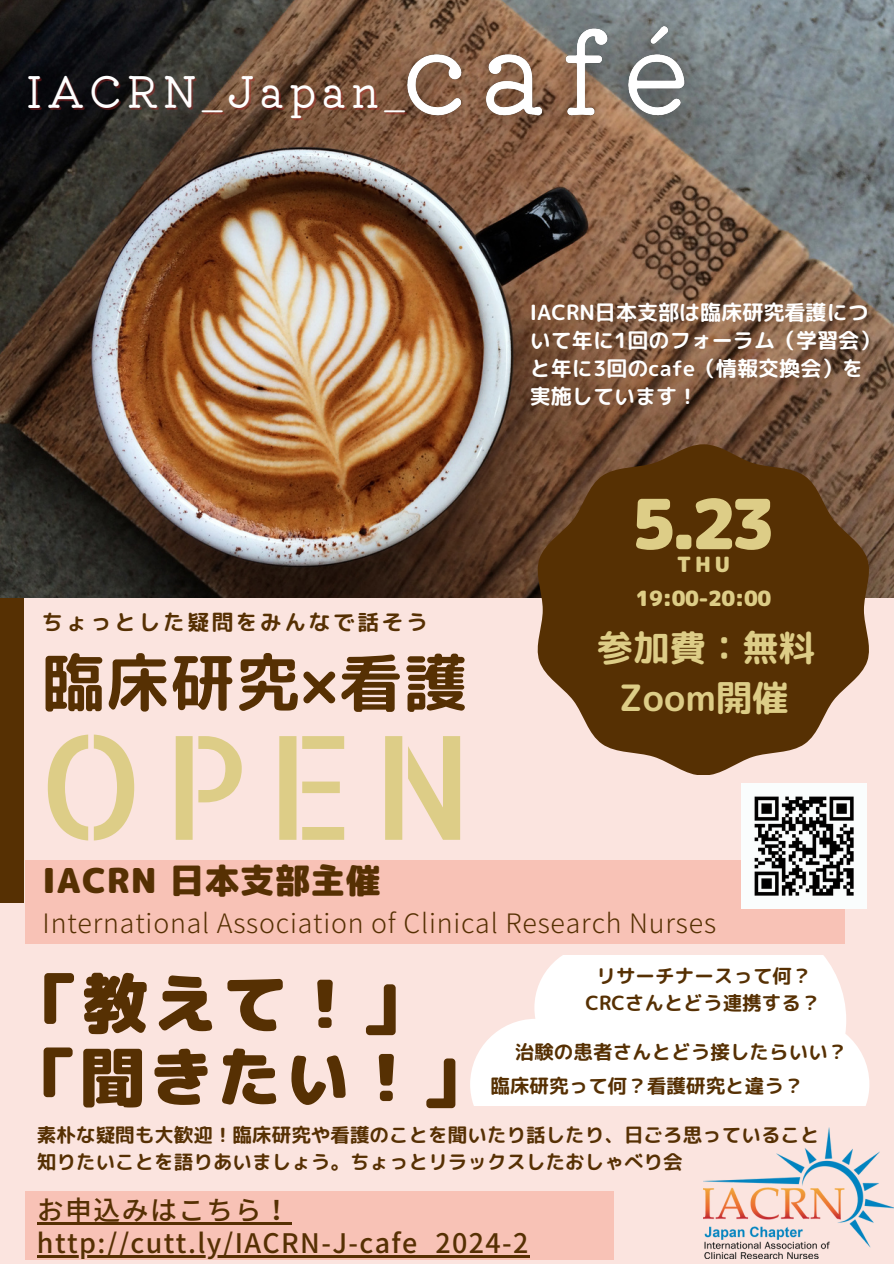
<style>
.page{position:relative;width:894px;height:1264px;background:#fff}
.page>*{position:absolute;margin:0;border:0;box-sizing:border-box;transform-origin:0 0}
.t1{font:144px "Allerta Stencil";color:#ddcd87}
.t2{font:69px "rounded mplus 1 p black";color:#ddcd87}
.t3{font:66px "rounded mplus 1 p black";color:#563003}
.t4{font:64.5px "rounded mplus 1 p black";color:#563003}
.t5{font:63px "rounded mplus 1 p bold";letter-spacing:.03em;color:#563003}
.t6{font:42px "Kiwi Maru";letter-spacing:.12em;color:#fff}
.t7{font:36.3px/49.5px "rounded mplus 1 p bold";letter-spacing:.005em;color:#ddcd87;text-align:center}
.t8{font:34.2px "rounded mplus 1 p black";letter-spacing:.03em;color:#563003}
.t9{font:500 26.85px "Source Han Sans JP";letter-spacing:.05em;color:#563003}
.t10{font:300 26.7px "Source Han Sans JP";letter-spacing:.03em;color:#563003}
.t11{font:21.75px "rounded mplus 1 p bold";letter-spacing:.12em;color:#563003}
.t12{font:21px/28.2px "rounded mplus 1 p bold";letter-spacing:.005em;color:#fff}
.t13{font:21px "rounded mplus 1 p black";letter-spacing:-.025em;color:#ddcd87}
.t14{font:19.5px/27px "rounded mplus 1 p bold";letter-spacing:.005em;color:#563003}
</style>
<div class="page">
<div style="left:0;top:0;width:893px;height:1263px;background:#fbe4df"></div>
<img style="left:0;top:0;width:893px;height:597px">
<div style="left:0;top:598px;width:24px;height:304px;background:#563003"></div>
<svg style="left:537px;top:444px;width:331px;height:330px;background:#6b4822"></svg>
<img style="left:703px;top:1127px;width:190px;height:131px">
<div style="left:25px;top:860px;width:819px;height:83px;background:#f8c2b6"></div>
<div style="left:25px;top:1190px;width:589px;height:69px;background:#f8c2b6"></div>
<svg style="left:470px;top:955px;width:399px;height:150px;background:#fefbfa"></svg>
<img style="left:741px;top:783px;width:125px;height:125px">
<hr style="left:37px;top:1222px;width:254px;height:2px;background:#563003">
<hr style="left:37px;top:1254px;width:492px;height:3px;background:#563003">
<img style="left:378px;top:0;width:336px;height:149px">
<p class="t6" style="left:26px;top:58px;width:380px">IACRN_Japan_</p>
<p class="t11" style="left:42px;top:606px;width:387px">ちょっとした疑問をみんなで話そう</p>
<h3 class="t5" style="left:42px;top:638px;width:427px">臨床研究×看護</h3>
<p class="t1" style="left:37px;top:691px;width:437px">OPEN</p>
<p class="t12" style="left:529px;top:298px;width:352px">IACRN日本支部は臨床研究看護について年に1回のフォーラム（学習会）と年に3回のcafe（情報交換会）を</p>
<p class="t12" style="left:529px;top:382px;width:170px">実施しています！</p>
<h1 class="t2" style="left:631px;top:475px;width:146px">5.23</h1>
<p class="t13" style="left:676px;top:550px;width:55px">THU</p>
<p class="t13" style="left:635px;top:584px;width:137px">19:00-20:00</p>
<p class="t7" style="left:596px;top:623px;width:220px">参加費：無料<br>Zoom開催</p>
<p class="t8" style="left:43px;top:856px;width:339px">IACRN 日本支部主催</p>
<p class="t10" style="left:43px;top:902px;width:674px">International Association of Clinical Research Nurses</p>
<h3 class="t3" style="left:12px;top:956px;width:417px">「教えて！」</h3>
<h3 class="t4" style="left:12px;top:1031px;width:476px">「聞きたい！」</h3>
<p class="t14" style="left:596px;top:961px;width:217px">リサーチナースって何？</p>
<h3 class="t14" style="left:585px;top:989px;width:236px">CRCさんとどう連携する？</h3>
<p class="t14" style="left:514px;top:1037px;width:334px">治験の患者さんとどう接したらいい？</p>
<p class="t14" style="left:490px;top:1072px;width:314px">臨床研究って何？看護研究と違う？</p>
<p class="t14" style="left:37px;top:1121px;width:784px">素朴な疑問も大歓迎！臨床研究や看護のことを聞いたり話したり、日ごろ思っていること知りたいことを語りあいましょう。ちょっとリラックスしたおしゃべり会</p>
<p class="t9" style="left:37px;top:1188px;width:254px">お申込みはこちら！</p>
<h5 class="t9" style="left:37px;top:1221px;width:493px">http://cutt.ly/IACRN-J-cafe_2024-2</h5>
</div>
